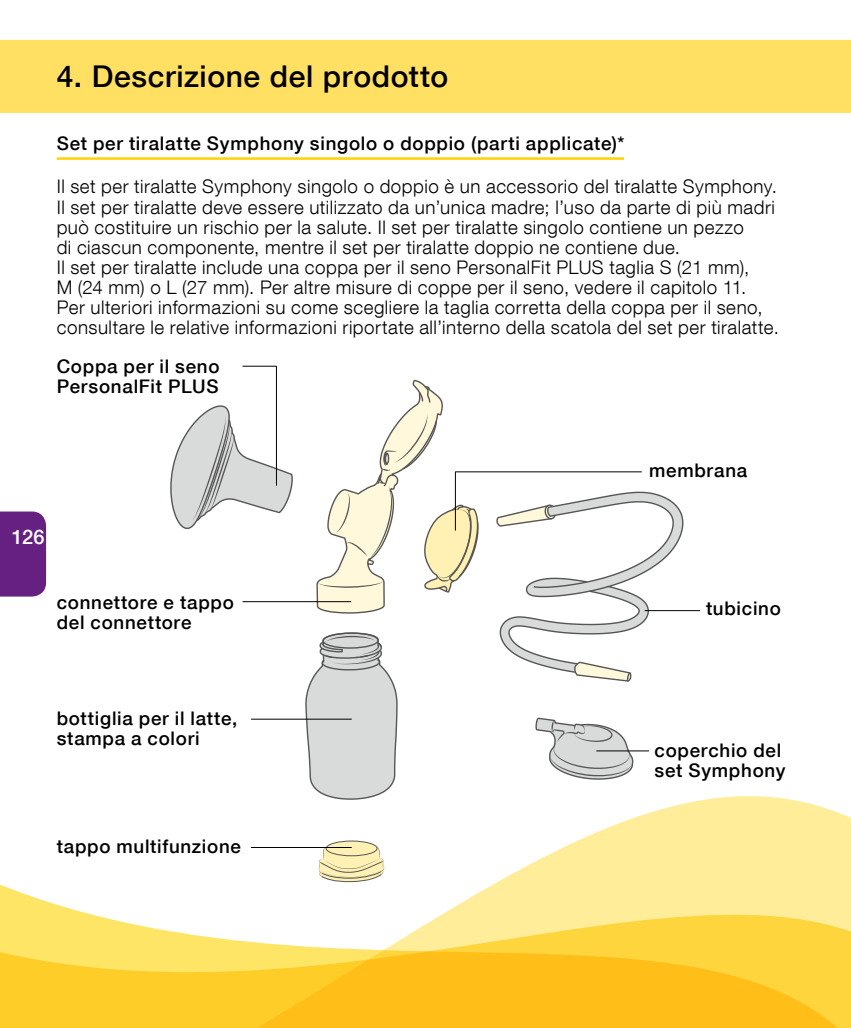
<style>
.page{position:relative;width:851px;height:1028px;background:#fff}
.page>*{position:absolute;margin:0;border:0;box-sizing:border-box;transform-origin:0 0}
.t1{font:500 30px "Helvetica Neue LT Com";letter-spacing:.02em;color:#000}
.t2{font:500 20px "Helvetica Neue LT Com";color:#fff}
.t3{font:300 18.75px/20px "Helvetica Neue LT Com";letter-spacing:.03em;color:#000}
.t4{font:500 18.75px/20px "Helvetica Neue LT Com";letter-spacing:.04em;color:#000}
</style>
<div class="page">
<div style="left:0;top:40px;width:850px;height:73px;background:#ffe062"></div>
<svg style="left:0;top:800px;width:850px;height:228px"></svg>
<div style="left:0;top:511px;width:46px;height:85px;background:#652082"></div>
<svg style="left:315px;top:380px;width:164px;height:234px"></svg>
<svg style="left:304px;top:632px;width:94px;height:168px"></svg>
<div style="left:322px;top:632px;width:57px;height:17px;border:1px solid #565655;border-radius:50%"></div>
<svg style="left:170px;top:404px;width:123px;height:125px"></svg>
<svg style="left:535px;top:717px;width:99px;height:63px"></svg>
<svg style="left:496px;top:491px;width:188px;height:191px"></svg>
<div style="left:182px;top:705px;width:60px;height:19px;border:1px solid #565655;border-radius:50%"></div>
<svg style="left:182px;top:706px;width:60px;height:18px"></svg>
<hr style="left:57px;top:157px;width:567px;height:3px;background:#ffd400">
<svg style="left:318px;top:841px;width:66px;height:41px"></svg>
<hr style="left:251px;top:847px;width:101px;height:1px;background:#000">
<hr style="left:455px;top:471px;width:186px;height:1px;background:#000">
<hr style="left:455px;top:472px;width:1px;height:58px;background:#000">
<hr style="left:242px;top:366px;width:34px;height:1px;background:#000">
<hr style="left:276px;top:366px;width:1px;height:119px;background:#000">
<hr style="left:242px;top:601px;width:109px;height:1px;background:#000">
<hr style="left:596px;top:750px;width:53px;height:1px;background:#000">
<hr style="left:251px;top:718px;width:101px;height:1px;background:#000">
<hr style="left:644px;top:610px;width:55px;height:1px;background:#000">
<h1 class="t1" style="left:57px;top:58px;width:393px">4. Descrizione del prodotto</h1>
<p class="t4" style="left:57px;top:133px;width:569px">Set per tiralatte Symphony singolo o doppio (parti applicate)*</p>
<p class="t3" style="left:57px;top:176px;width:723px">Il set per tiralatte Symphony singolo o doppio è un accessorio del tiralatte Symphony.<br>Il set per tiralatte deve essere utilizzato da un’unica madre; l’uso da parte di più madri può costituire un rischio per la salute. Il set per tiralatte singolo contiene un pezzo<br>di ciascun componente, mentre il set per tiralatte doppio ne contiene due.<br>Il set per tiralatte include una coppa per il seno PersonalFit PLUS taglia S (21 mm),<br>M (24 mm) o L (27 mm). Per altre misure di coppe per il seno, vedere il capitolo 11.<br>Per ulteriori informazioni su come scegliere la taglia corretta della coppa per il seno, consultare le relative informazioni riportate all’interno della scatola del set per tiralatte.</p>
<p class="t4" style="left:57px;top:355px;width:164px">Coppa per il seno<br>PersonalFit PLUS</p>
<p class="t2" style="left:12px;top:524px;width:34px">126</p>
<p class="t4" style="left:57px;top:592px;width:179px">connettore e tappo del connettore</p>
<p class="t4" style="left:649px;top:460px;width:100px">membrana</p>
<p class="t4" style="left:706px;top:598px;width:76px">tubicino</p>
<p class="t4" style="left:57px;top:708px;width:182px">bottiglia per il latte, stampa a colori</p>
<p class="t4" style="left:57px;top:836px;width:186px">tappo multifunzione</p>
<p class="t4" style="left:654px;top:740px;width:132px">coperchio del set Symphony</p>
</div>
